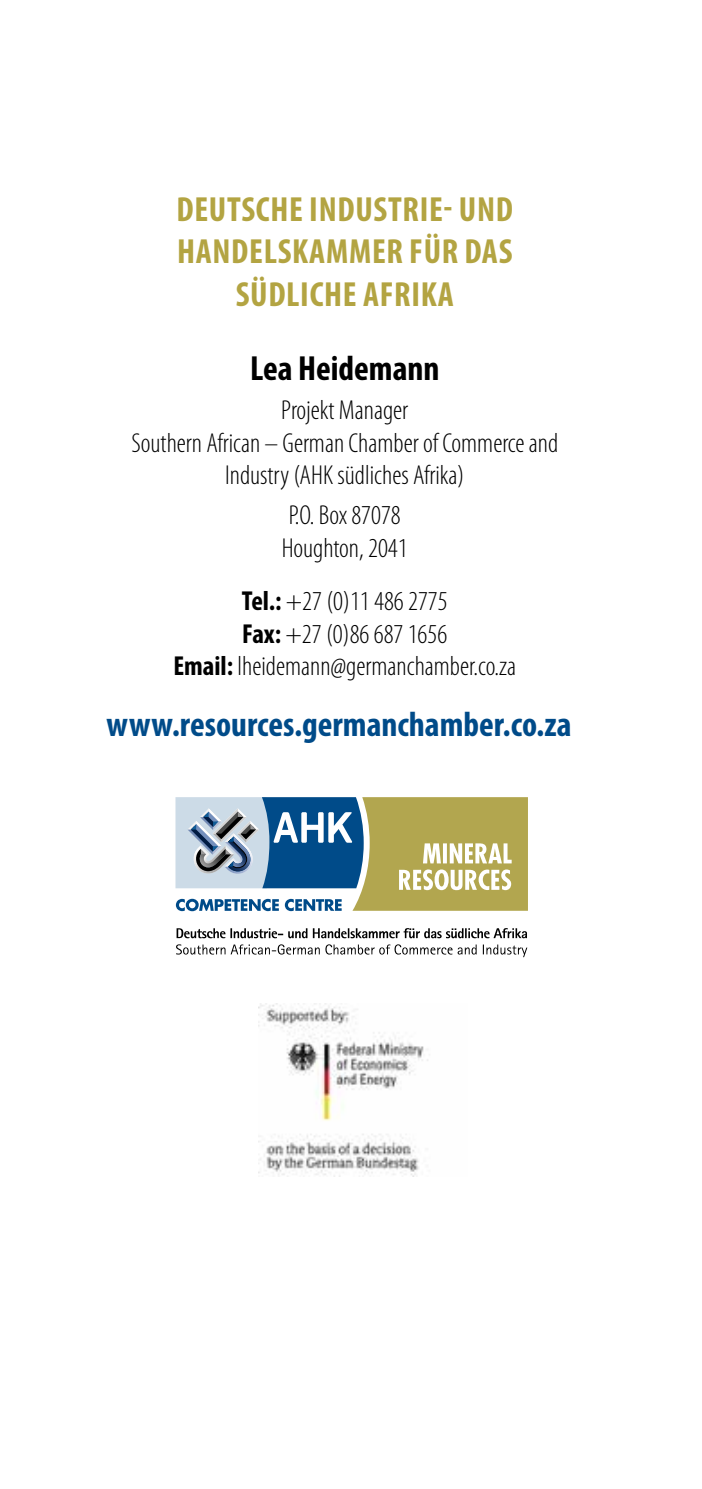
<style>
.page{position:relative;width:702px;height:1489px;background:#fff}
.page>*{position:absolute;margin:0;border:0;box-sizing:border-box;transform-origin:0 0}
.t1{font:700 condensed 35px/42.5px "Myriad Pro";letter-spacing:.02em;color:#b3a442;text-align:center}
.t2{font:700 condensed 35px "Myriad Pro";color:#004b89}
.t3{font:700 condensed 35px "Myriad Pro";color:#000}
.t4{font:300 condensed 27.5px/32.5px "Myriad Pro";color:#000;text-align:center}
.s1{font-weight:700}
</style>
<div class="page">
<svg style="left:175px;top:797px;width:353px;height:114px;background:#99a794"></svg>
<svg style="left:176px;top:928px;width:351px;height:10px"></svg>
<svg style="left:176px;top:944px;width:351px;height:13px"></svg>
<img style="left:259px;top:1003px;width:169px;height:173px">
<p class="t1" style="left:176px;top:187px;width:338px">Deutsche Industrie- und<br>Handelskammer für das südliche Afrika</p>
<p class="t3" style="left:250px;top:346px;width:191px">Lea Heidemann</p>
<p class="t4" style="left:131px;top:394px;width:428px">Projekt Manager<br>Southern African – German Chamber of Commerce and<br>Industry (AHK südliches Afrika)</p>
<p class="t4" style="left:282px;top:498px;width:127px;text-align:left">P.O. Box 87078<br>Houghton, 2041</p>
<p class="t4" style="left:173px;top:585px;width:344px"><span class="s1">Tel.:</span> +27 (0)11 486 2775<br><span class="s1">Fax:</span> +27 (0)86 687 1656<br><span class="s1">Email:</span> lheidemann@germanchamber.co.za</p>
<p class="t2" style="left:107px;top:702px;width:466px">www.resources.germanchamber.co.za</p>
</div>
